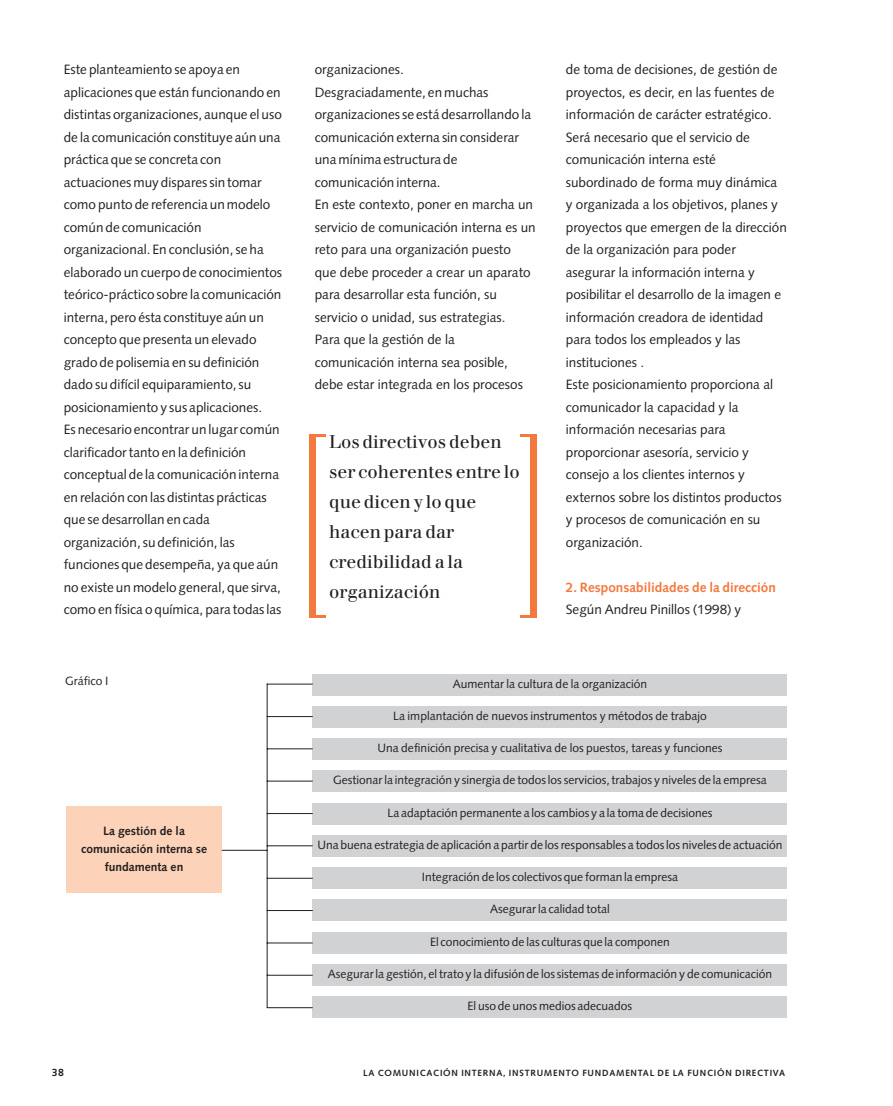
<style>
.page{position:relative;width:893px;height:1106px;background:#fff}
.page>*{position:absolute;margin:0;border:0;box-sizing:border-box;transform-origin:0 0}
.t1{font:18px/30px "Winterthur Serif";color:#231f20}
.t2{font:13.5px/22.5px "Winterthur";color:#231f20}
.t3{font:700 13.5px "Winterthur";color:#f4793e}
.t4{font:12px "Winterthur";color:#231f20}
.t5{font:700 12px/18px "Winterthur";color:#231f20;text-align:center}
.t6{font:700 10.5px "Winterthur";color:#231f20}
.t7{font:700 9px "Winterthur";letter-spacing:.085em;color:#231f20}
</style>
<div class="page">
<div style="left:313px;top:673px;width:474px;height:22px;background:#d1d2d4"></div>
<div style="left:313px;top:706px;width:474px;height:21px;background:#d1d2d4"></div>
<div style="left:313px;top:738px;width:474px;height:22px;background:#d1d2d4"></div>
<div style="left:313px;top:770px;width:474px;height:22px;background:#d1d2d4"></div>
<div style="left:313px;top:802px;width:474px;height:22px;background:#d1d2d4"></div>
<div style="left:313px;top:835px;width:474px;height:21px;background:#d1d2d4"></div>
<div style="left:313px;top:867px;width:474px;height:22px;background:#d1d2d4"></div>
<div style="left:313px;top:899px;width:474px;height:22px;background:#d1d2d4"></div>
<div style="left:313px;top:931px;width:474px;height:22px;background:#d1d2d4"></div>
<div style="left:313px;top:963px;width:474px;height:22px;background:#d1d2d4"></div>
<div style="left:313px;top:996px;width:474px;height:21px;background:#d1d2d4"></div>
<div style="left:66px;top:806px;width:156px;height:86px;background:#fcd3b9"></div>
<hr style="left:222px;top:850px;width:45px;height:1px;background:#231f20">
<hr style="left:267px;top:683px;width:1px;height:324px;background:#231f20">
<hr style="left:267px;top:683px;width:46px;height:1px;background:#231f20">
<hr style="left:267px;top:716px;width:46px;height:1px;background:#231f20">
<hr style="left:267px;top:748px;width:46px;height:1px;background:#231f20">
<hr style="left:267px;top:780px;width:46px;height:1px;background:#231f20">
<hr style="left:267px;top:813px;width:46px;height:1px;background:#231f20">
<hr style="left:267px;top:845px;width:46px;height:1px;background:#231f20">
<hr style="left:267px;top:878px;width:46px;height:1px;background:#231f20">
<hr style="left:267px;top:910px;width:46px;height:1px;background:#231f20">
<hr style="left:267px;top:942px;width:46px;height:1px;background:#231f20">
<hr style="left:267px;top:974px;width:46px;height:1px;background:#231f20">
<hr style="left:267px;top:1007px;width:46px;height:1px;background:#231f20">
<div style="left:309px;top:434px;width:6px;height:184px;background:#f4793e"></div>
<svg style="left:315px;top:434px;width:11px;height:2px"></svg>
<svg style="left:315px;top:615px;width:11px;height:2px"></svg>
<div style="left:530px;top:434px;width:7px;height:183px;background:#f4793e"></div>
<svg style="left:520px;top:615px;width:10px;height:2px"></svg>
<svg style="left:520px;top:434px;width:10px;height:2px"></svg>
<p class="t2" style="left:64px;top:60px;width:220px">Este planteamiento se apoya en aplicaciones que están funcionando en distintas organizaciones, aunque el uso de la comunicación constituye aún una práctica que se concreta con actuaciones muy dispares sin tomar como punto de referencia un modelo común de comunicación organizacional. En conclusión, se ha elaborado un cuerpo de conocimientos teórico-práctico sobre la comunicación interna, pero ésta constituye aún un concepto que presenta un elevado grado de polisemia en su definición dado su difícil equiparamiento, su posicionamiento y sus aplicaciones.<br>Es necesario encontrar un lugar común clarificador tanto en la definición conceptual de la comunicación interna en relación con las distintas prácticas que se desarrollan en cada organización, su definición, las funciones que desempeña, ya que aún no existe un modelo general, que sirva, como en física o química, para todas las</p>
<p class="t2" style="left:315px;top:60px;width:222px">organizaciones.<br>Desgraciadamente, en muchas organizaciones se está desarrollando la comunicación externa sin considerar una mínima estructura de comunicación interna.<br>En este contexto, poner en marcha un servicio de comunicación interna es un reto para una organización puesto que debe proceder a crear un aparato para desarrollar esta función, su servicio o unidad, sus estrategias.<br>Para que la gestión de la comunicación interna sea posible, debe estar integrada en los procesos</p>
<p class="t2" style="left:566px;top:60px;width:223px">de toma de decisiones, de gestión de proyectos, es decir, en las fuentes de información de carácter estratégico.<br>Será necesario que el servicio de comunicación interna esté subordinado de forma muy dinámica y organizada a los objetivos, planes y proyectos que emergen de la dirección de la organización para poder asegurar la información interna y posibilitar el desarrollo de la imagen e información creadora de identidad para todos los empleados y las instituciones .<br>Este posicionamiento proporciona al comunicador la capacidad y la información necesarias para proporcionar asesoría, servicio y consejo a los clientes internos y externos sobre los distintos productos y procesos de comunicación en su organización.</p>
<h1 class="t1" style="left:329px;top:429px;width:192px">Los directivos deben ser coherentes entre lo que dicen y lo que hacen para dar credibilidad a la organización</h1>
<p class="t3" style="left:566px;top:582px;width:211px">2. Responsabilidades de la dirección</p>
<p class="t2" style="left:566px;top:600px;width:177px">Según Andreu Pinillos (1998) y</p>
<p class="t4" style="left:65px;top:676px;width:45px">Gráfico I</p>
<p class="t5" style="left:81px;top:822px;width:127px">La gestión de la comunicación interna se fundamenta en</p>
<p class="t4" style="left:453px;top:679px;width:196px">Aumentar la cultura de la organización</p>
<p class="t4" style="left:393px;top:711px;width:315px">La implantación de nuevos instrumentos y métodos de trabajo</p>
<p class="t4" style="left:377px;top:743px;width:346px">Una definición precisa y cualitativa de los puestos, tareas y funciones</p>
<p class="t4" style="left:333px;top:776px;width:435px">Gestionar la integración y sinergia de todos los servicios, trabajos y niveles de la empresa</p>
<p class="t4" style="left:387px;top:808px;width:326px">La adaptación permanente a los cambios y a la toma de decisiones</p>
<p class="t4" style="left:317px;top:840px;width:466px">Una buena estrategia de aplicación a partir de los responsables a todos los niveles de actuación</p>
<p class="t4" style="left:422px;top:872px;width:258px">Integración de los colectivos que forman la empresa</p>
<p class="t4" style="left:490px;top:904px;width:121px">Asegurar la calidad total</p>
<p class="t4" style="left:430px;top:937px;width:241px">El conocimiento de las culturas que la componen</p>
<p class="t4" style="left:328px;top:969px;width:446px">Asegurar la gestión, el trato y la difusión de los sistemas de información y de comunicación</p>
<p class="t4" style="left:467px;top:1001px;width:166px">El uso de unos medios adecuados</p>
<p class="t6" style="left:52px;top:1068px;width:14px">38</p>
<p class="t7" style="left:363px;top:1069px;width:423px">LA COMUNICACIÓN INTERNA, INSTRUMENTO FUNDAMENTAL DE LA FUNCIÓN DIRECTIVA</p>
</div>
